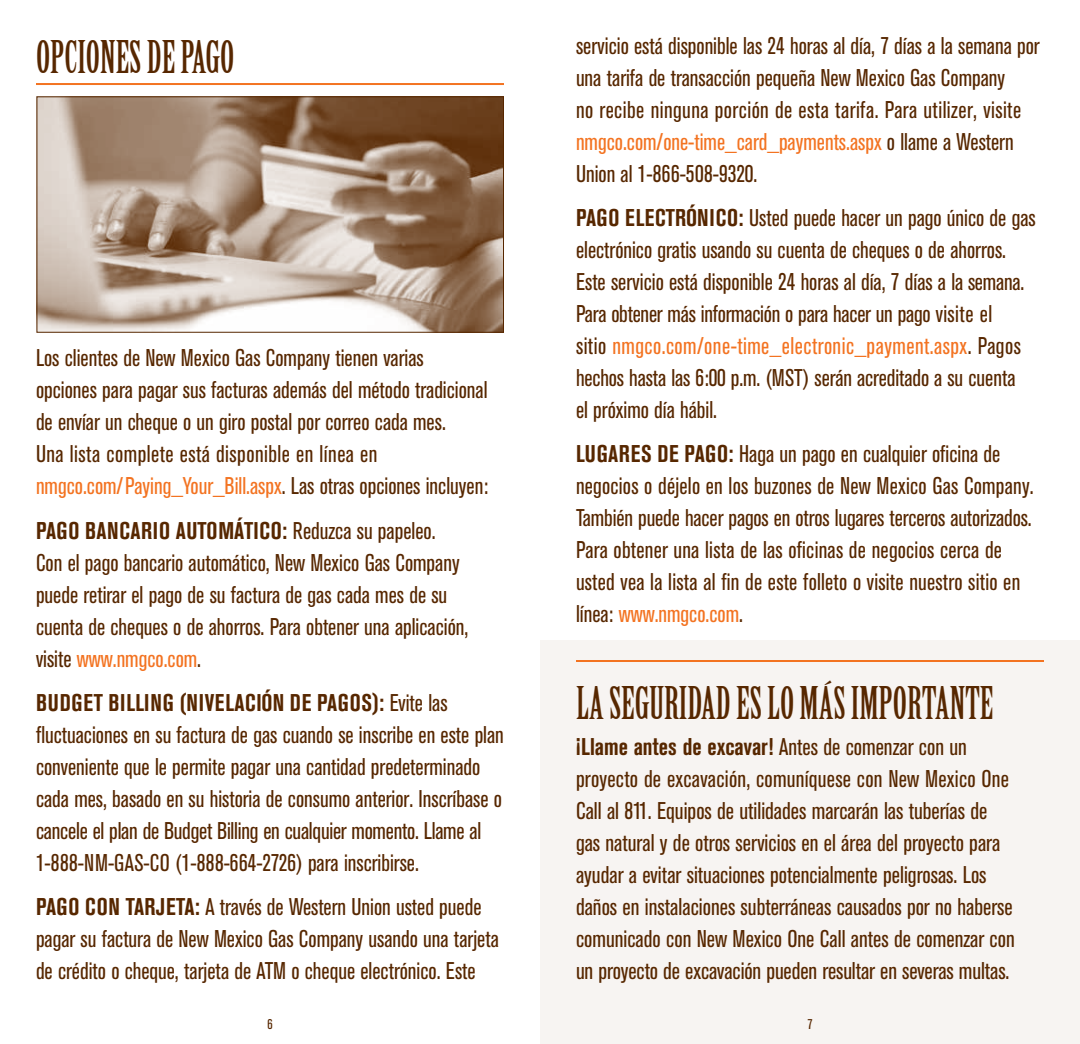
<style>
.page{position:relative;width:1080px;height:1044px;background:#fff}
.page>*{position:absolute;margin:0;border:0;box-sizing:border-box;transform-origin:0 0}
.t1{font:44px "Birch";color:#572700}
.t2{font:condensed 24px/32px "Akzidenz Grotesk BE";color:#572700;scale:.96 1}
.t3{font:condensed 24px/32px "Akzidenz Grotesk BE";color:#572700}
.t4{font:condensed 14px "Akzidenz Grotesk BE";color:#572700}
.s1{color:#f37321}
.s2{font-weight:700}
</style>
<div class="page">
<div style="left:540px;top:640px;width:540px;height:404px;background:#f7f4f2"></div>
<hr style="left:576px;top:660px;width:468px;height:2px;background:#f37321">
<hr style="left:36px;top:83px;width:468px;height:2px;background:#f37321">
<img style="left:38px;top:98px;width:464px;height:233px">
<div style="left:36px;top:96px;width:468px;height:237px;border:1px solid #572700"></div>
<h1 class="t1" style="left:36px;top:34px;width:200px">OPCIONES DE PAGO</h1>
<p class="t2" style="left:36px;top:342px;width:473px">Los clientes de New Mexico Gas Company tienen varias opciones para pagar sus facturas además del método tradicional de envíar un cheque o un giro postal por correo cada mes.<br>Una lista complete está disponible en línea en <span class="s1">nmgco.com/Paying_Your_Bill.aspx</span>. Las otras opciones incluyen:</p>
<p class="t2" style="left:36px;top:515px;width:452px"><span class="s2">PAGO BANCARIO AUTOMÁTICO:</span> Reduzca su papeleo.<br>Con el pago bancario automático, New Mexico Gas Company puede retirar el pago de su factura de gas cada mes de su cuenta de cheques o de ahorros. Para obtener una aplicación, visite <span class="s1">www.nmgco.com</span>.</p>
<p class="t2" style="left:36px;top:687px;width:489px"><span class="s2">BUDGET BILLING (NIVELACIÓN DE PAGOS):</span> Evite las fluctuaciones en su factura de gas cuando se inscribe en este plan conveniente que le permite pagar una cantidad predeterminado cada mes, basado en su historia de consumo anterior. Inscríbase o cancele el plan de Budget Billing en cualquier momento. Llame al 1-888-NM-GAS-CO (1-888-664-2726) para inscribirse.</p>
<p class="t2" style="left:36px;top:891px;width:484px"><span class="s2">PAGO CON TARJETA:</span> A través de Western Union usted puede pagar su factura de New Mexico Gas Company usando una tarjeta de crédito o cheque, tarjeta de ATM o cheque electrónico. Este</p>
<p class="t2" style="left:576px;top:30px;width:485px">servicio está disponible las 24 horas al día, 7 días a la semana por una tarifa de transacción pequeña New Mexico Gas Company<br>no recibe ninguna porción de esta tarifa. Para utilizer, visite <span class="s1">nmgco.com/one-time_card_payments.aspx</span> o llame a Western Union al 1-866-508-9320.</p>
<p class="t2" style="left:576px;top:202px;width:480px"><span class="s2">PAGO ELECTRÓNICO:</span> Usted puede hacer un pago único de gas electrónico gratis usando su cuenta de cheques o de ahorros.<br>Este servicio está disponible 24 horas al día, 7 días a la semana.<br>Para obtener más información o para hacer un pago visite el<br>sitio <span class="s1">nmgco.com/one-time_electronic_payment.aspx</span>. Pagos hechos hasta las 6:00 p.m. (MST) serán acreditado a su cuenta<br>el próximo día hábil.</p>
<p class="t2" style="left:576px;top:438px;width:478px"><span class="s2">LUGARES DE PAGO:</span> Haga un pago en cualquier oficina de negocios o déjelo en los buzones de New Mexico Gas Company.<br>También puede hacer pagos en otros lugares terceros autorizados.<br>Para obtener una lista de las oficinas de negocios cerca de usted vea la lista al fin de este folleto o visite nuestro sitio en línea: <span class="s1">www.nmgco.com</span>.</p>
<h1 class="t1" style="left:576px;top:680px;width:419px">LA SEGURIDAD ES LO MÁS IMPORTANTE</h1>
<p class="t3" style="left:576px;top:731px;width:440px"><span class="s2">¡Llame antes de excavar!</span> Antes de comenzar con un proyecto de excavación, comuníquese con New Mexico One Call al 811. Equipos de utilidades marcarán las tuberías de gas natural y de otros servicios en el área del proyecto para ayudar a evitar situaciones potencialmente peligrosas. Los daños en instalaciones subterráneas causados por no haberse comunicado con New Mexico One Call antes de comenzar con un proyecto de excavación pueden resultar en severas multas.</p>
<p class="t4" style="left:267px;top:1016px;width:7px">6</p>
<p class="t4" style="left:807px;top:1016px;width:7px">7</p>
</div>
